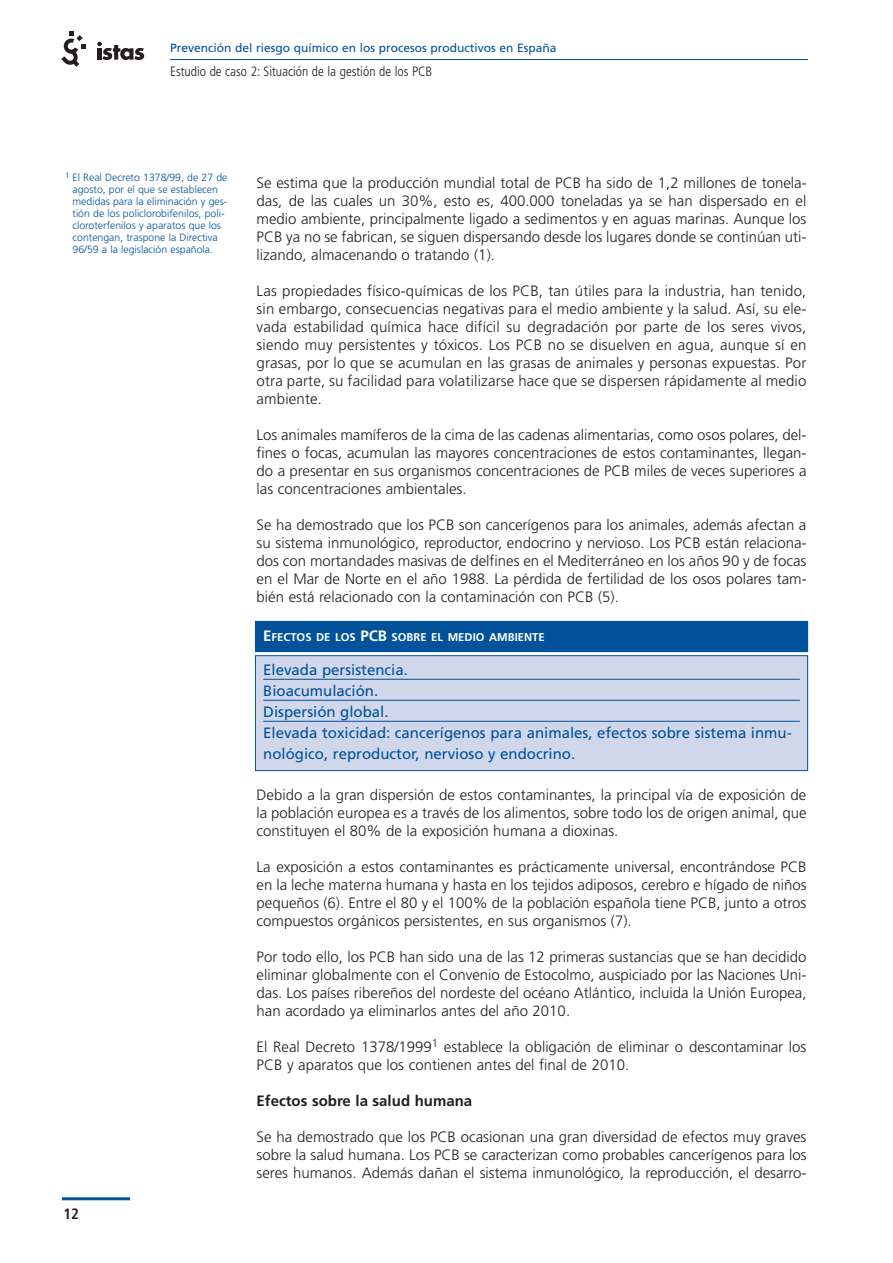
<style>
.page{position:relative;width:893px;height:1263px;background:#fff}
.page>*{position:absolute;margin:0;border:0;box-sizing:border-box;transform-origin:0 0}
.t1{font:300 15px/18px "Frutiger";color:#231f20;text-align:justify}
.t2{font:15px/21px "Frutiger";color:#01529a}
.t3{font:700 15px "Frutiger";color:#231f20}
.t4{font:700 condensed 15px "Frutiger";color:#231f20}
.t5{font:300 condensed 13.5px "Frutiger";color:#231f20}
.t6{font:12px "Frutiger";color:#01529a}
.t7{font:700 11.25px "Frutiger";color:#fff}
.t8{font:300 10.5px/12px "Frutiger";color:#01529a}
.s1{font-size:15px}
</style>
<div class="page">
<hr style="left:62px;top:1197px;width:68px;height:3px;background:#01529a">
<hr style="left:170px;top:59px;width:638px;height:1px;background:#01529a">
<svg style="left:62px;top:32px;width:24px;height:35px"></svg>
<svg style="left:97px;top:42px;width:47px;height:18px"></svg>
<div style="left:255px;top:621px;width:553px;height:31px;background:#01529a"></div>
<div style="left:255px;top:656px;width:553px;height:114px;background:#d0d7ea"></div>
<hr style="left:263px;top:679px;width:537px;height:1px;background:#01529a">
<hr style="left:263px;top:700px;width:537px;height:1px;background:#01529a">
<hr style="left:263px;top:721px;width:537px;height:1px;background:#01529a">
<div style="left:255px;top:655px;width:553px;height:116px;border:1px solid #01529a"></div>
<p class="t6" style="left:170px;top:43px;width:388px">Prevención del riesgo químico en los procesos productivos en España</p>
<p class="t5" style="left:170px;top:66px;width:264px">Estudio de caso 2: Situación de la gestión de los PCB</p>
<p class="t8" style="left:72px;top:172px;width:157px;text-indent:-8px"><sup>1</sup> El Real Decreto 1378/99, de 27 de agosto, por el que se establecen medidas para la eliminación y ges&shy;tión de los policlorobifenilos, poli&shy;cloroterfenilos y aparatos que los contengan, traspone la Directiva 96/59 a la legislación española.</p>
<p class="t4" style="left:63px;top:1208px;width:17px">12</p>
<p class="t1" style="left:257px;top:175px;width:551px">Se estima que la producción mundial total de PCB ha sido de 1,2 millones de tonela&shy;das, de las cuales un 30%, esto es, 400.000 toneladas ya se han dispersado en el medio ambiente, principalmente ligado a sedimentos y en aguas marinas. Aunque los PCB ya no se fabrican, se siguen dispersando desde los lugares donde se continúan uti&shy;lizando, almacenando o tratando (1).</p>
<p class="t1" style="left:257px;top:283px;width:551px">Las propiedades físico-químicas de los PCB, tan útiles para la industria, han tenido, sin embargo, consecuencias negativas para el medio ambiente y la salud. Así, su ele&shy;vada estabilidad química hace difícil su degradación por parte de los seres vivos, siendo muy persistentes y tóxicos. Los PCB no se disuelven en agua, aunque sí en grasas, por lo que se acumulan en las grasas de animales y personas expuestas. Por otra parte, su facilidad para volatilizarse hace que se dispersen rápidamente al medio ambiente.</p>
<p class="t1" style="left:257px;top:427px;width:551px">Los animales mamíferos de la cima de las cadenas alimentarias, como osos polares, del&shy;fines o focas, acumulan las mayores concentraciones de estos contaminantes, llegan&shy;do a presentar en sus organismos concentraciones de PCB miles de veces superiores a las concentraciones ambientales.</p>
<p class="t1" style="left:257px;top:517px;width:551px">Se ha demostrado que los PCB son cancerígenos para los animales, además afectan a su sistema inmunológico, reproductor, endocrino y nervioso. Los PCB están relaciona&shy;dos con mortandades masivas de delfines en el Mediterráneo en los años 90 y de focas en el Mar de Norte en el año 1988. La pérdida de fertilidad de los osos polares tam&shy;bién está relacionado con la contaminación con PCB (5).</p>
<p class="t7" style="left:263px;top:632px;width:283px"><span class="s1">E</span>FECTOS DE LOS <span class="s1">PCB</span> SOBRE EL MEDIO AMBIENTE</p>
<p class="t2" style="left:263px;top:660px;width:530px">Elevada persistencia.<br>Bioacumulación.<br>Dispersión global.<br>Elevada toxicidad: cancerígenos para animales, efectos sobre sistema inmu&shy;nológico, reproductor, nervioso y endocrino.</p>
<p class="t1" style="left:257px;top:787px;width:551px">Debido a la gran dispersión de estos contaminantes, la principal vía de exposición de la población europea es a través de los alimentos, sobre todo los de origen animal, que constituyen el 80% de la exposición humana a dioxinas.</p>
<p class="t1" style="left:257px;top:859px;width:552px">La exposición a estos contaminantes es prácticamente universal, encontrándose PCB en la leche materna humana y hasta en los tejidos adiposos, cerebro e hígado de niños pequeños (6). Entre el 80 y el 100% de la población española tiene PCB, junto a otros compuestos orgánicos persistentes, en sus organismos (7).</p>
<p class="t1" style="left:257px;top:949px;width:551px">Por todo ello, los PCB han sido una de las 12 primeras sustancias que se han decidido eliminar globalmente con el Convenio de Estocolmo, auspiciado por las Naciones Uni&shy;das. Los países ribereños del nordeste del océano Atlántico, incluida la Unión Europea, han acordado ya eliminarlos antes del año 2010.</p>
<p class="t1" style="left:257px;top:1039px;width:551px">El Real Decreto 1378/1999<sup>1</sup> establece la obligación de eliminar o descontaminar los<br>PCB y aparatos que los contienen antes del final de 2010.</p>
<p class="t3" style="left:257px;top:1095px;width:217px">Efectos sobre la salud humana</p>
<p class="t1" style="left:257px;top:1129px;width:551px">Se ha demostrado que los PCB ocasionan una gran diversidad de efectos muy graves sobre la salud humana. Los PCB se caracterizan como probables cancerígenos para los seres humanos. Además dañan el sistema inmunológico, la reproducción, el desarro-</p>
</div>
